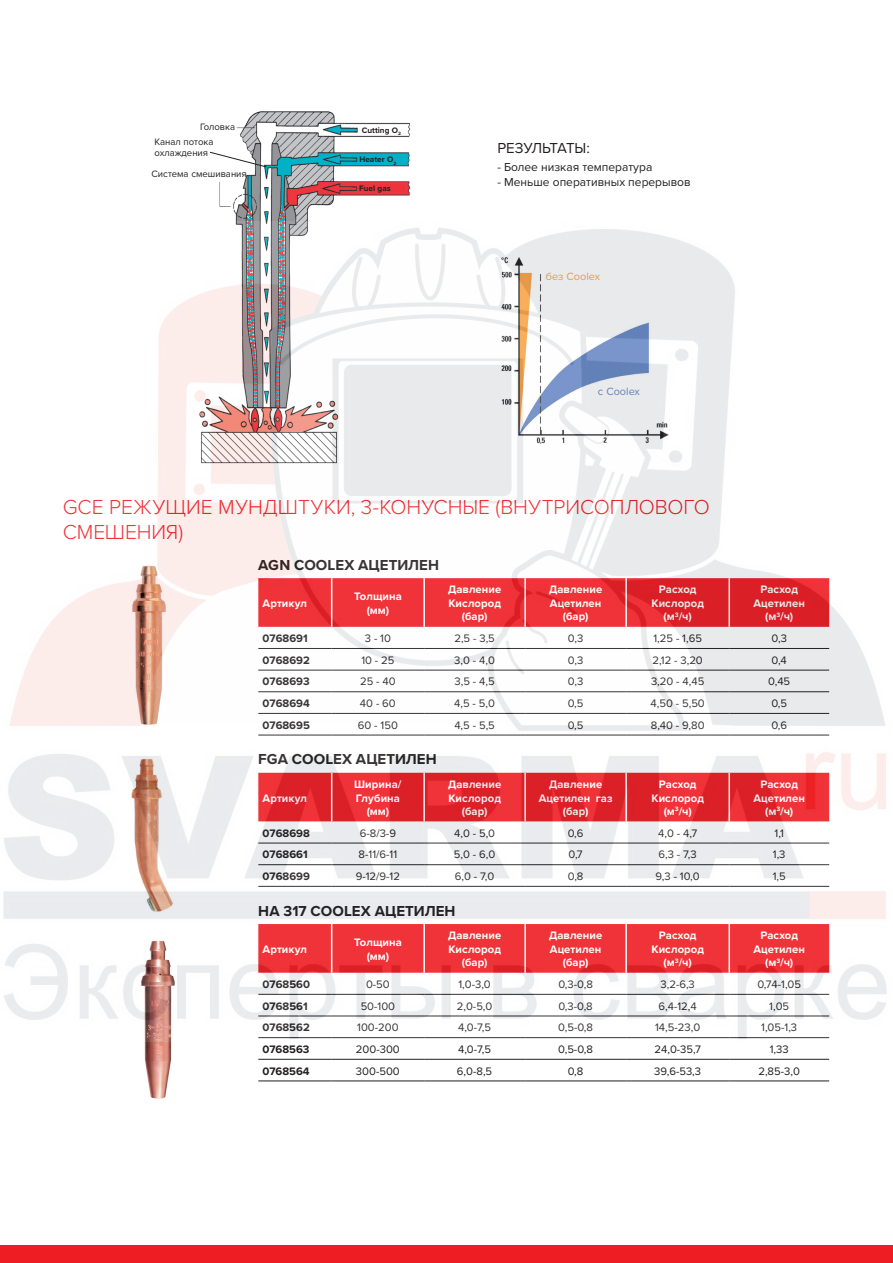
<style>
.page{position:relative;width:893px;height:1263px;background:#fff}
.page>*{position:absolute;margin:0;border:0;box-sizing:border-box;transform-origin:0 0}
.Sub-headline_Colour{font:300 21px/25.2px "Proxima Nova";color:#ee1d23}
.Sub-headline_Colour-2{font:700 15px "Proxima Nova";letter-spacing:.005em;color:#231f20}
.Standard_text_Myriad{font:15px "Proxima Nova";color:#231f20}
.Standard_text_Myriad-2{font:12px "Proxima Nova";color:#231f20}
.t1{font:11.25px "Proxima Nova";color:#231f20}
.t2{font:700 11.25px/13.5px "Proxima Nova";letter-spacing:.005em;color:#fff;text-align:center}
.t3{font:700 11.25px "Proxima Nova";color:#231f20}
._3_1_uni_9_o__Einzug{font:10.95px "Proxima Nova";color:#f9a64a}
._3_1_uni_9_o__Einzug-2{font:10.95px "Proxima Nova";color:#6b8ac6}
._3_1_uni_9_o__Einzug-3{font:9.6px/11.4px "Proxima Nova";color:#231f20}
._3_1_uni_9_o__Einzug-4{font:700 8.25px "Proxima Nova";color:#231f20}
</style>
<div class="page">
<hr style="left:258px;top:1059px;width:74px;height:1px;background:#231f20">
<hr style="left:332px;top:1059px;width:92px;height:1px;background:#231f20">
<hr style="left:424px;top:1059px;width:101px;height:1px;background:#231f20">
<hr style="left:525px;top:1059px;width:101px;height:1px;background:#231f20">
<hr style="left:626px;top:1059px;width:103px;height:1px;background:#231f20">
<hr style="left:729px;top:1059px;width:100px;height:1px;background:#231f20">
<hr style="left:258px;top:1081px;width:74px;height:1px;background:#231f20">
<hr style="left:332px;top:1081px;width:92px;height:1px;background:#231f20">
<hr style="left:424px;top:1081px;width:101px;height:1px;background:#231f20">
<hr style="left:525px;top:1081px;width:101px;height:1px;background:#231f20">
<hr style="left:626px;top:1081px;width:103px;height:1px;background:#231f20">
<hr style="left:729px;top:1081px;width:100px;height:1px;background:#231f20">
<img style="left:219px;top:111px;width:192px;height:111px">
<div style="left:359px;top:155px;width:46px;height:8px;background:#00b1c6"></div>
<div style="left:359px;top:184px;width:46px;height:8px;background:#ed343d"></div>
<svg style="left:210px;top:151px;width:57px;height:17px"></svg>
<div style="left:883px;top:1246px;width:10px;height:17px;background:#ee1d23"></div>
<div style="left:0;top:1246px;width:887px;height:17px;background:#ee1d23"></div>
<img style="left:144px;top:1041px;width:28px;height:58px">
<img style="left:3px;top:222px;width:884px;height:819px">
<p class="_3_1_uni_9_o__Einzug-3" style="left:200px;top:121px;width:36px">Головка</p>
<p class="_3_1_uni_9_o__Einzug-4" style="left:362px;top:124px;width:41px">Cutting O<sub>2</sub></p>
<p class="_3_1_uni_9_o__Einzug-3" style="left:155px;top:135px;width:60px">Канал потока охлаждения</p>
<p class="Standard_text_Myriad" style="left:497px;top:137px;width:94px">РЕЗУЛЬТАТЫ:</p>
<p class="Standard_text_Myriad-2" style="left:497px;top:158px;width:156px">- Более низкая температура</p>
<p class="Standard_text_Myriad-2" style="left:497px;top:173px;width:195px">- Меньше оперативных перерывов</p>
<p class="_3_1_uni_9_o__Einzug-4" style="left:359px;top:153px;width:38px">Heater O<sub>2</sub></p>
<p class="_3_1_uni_9_o__Einzug-4" style="left:359px;top:182px;width:33px">Fuel gas</p>
<p class="_3_1_uni_9_o__Einzug-3" style="left:151px;top:168px;width:97px">Система смешивания</p>
<p class="_3_1_uni_9_o__Einzug" style="left:546px;top:268px;width:56px">без Coolex</p>
<p class="_3_1_uni_9_o__Einzug-2" style="left:598px;top:383px;width:43px">с Coolex</p>
<p class="Sub-headline_Colour" style="left:63px;top:493px;width:649px">GCE РЕЖУЩИЕ МУНДШТУКИ, 3-КОНУСНЫЕ (ВНУТРИСОПЛОВОГО<br>СМЕШЕНИЯ)</p>
<p class="Sub-headline_Colour-2" style="left:258px;top:553px;width:182px">AGN COOLEX АЦЕТИЛЕН</p>
<p class="t2" style="left:263px;top:596px;width:46px">Aртикул</p>
<p class="t2" style="left:354px;top:589px;width:49px">Толщина (мм)</p>
<p class="t2" style="left:448px;top:583px;width:55px">Давление<br>Кислород (бар)</p>
<p class="t2" style="left:549px;top:583px;width:55px">Давление<br>Ацетилен (бар)</p>
<p class="t2" style="left:651px;top:583px;width:54px">Расход<br>Кислород (м<sup>3</sup>/ч)</p>
<p class="t2" style="left:753px;top:583px;width:53px">Расход<br>Ацетилен (м<sup>3</sup>/ч)</p>
<p class="t3" style="left:263px;top:630px;width:47px">0768691</p>
<p class="t1" style="left:365px;top:630px;width:28px">3 - 10</p>
<p class="t1" style="left:454px;top:630px;width:42px">2,5 - 3,5</p>
<p class="t1" style="left:568px;top:630px;width:17px">0,3</p>
<p class="t1" style="left:653px;top:630px;width:50px">1,25 - 1,65</p>
<p class="t1" style="left:771px;top:630px;width:17px">0,3</p>
<p class="t3" style="left:263px;top:652px;width:49px">0768692</p>
<p class="t1" style="left:361px;top:652px;width:35px">10 - 25</p>
<p class="t1" style="left:454px;top:652px;width:42px">3,0 - 4,0</p>
<p class="t1" style="left:568px;top:652px;width:17px">0,3</p>
<p class="t1" style="left:653px;top:652px;width:52px">2,12 - 3,20</p>
<p class="t1" style="left:771px;top:652px;width:17px">0,4</p>
<p class="t3" style="left:263px;top:673px;width:49px">0768693</p>
<p class="t1" style="left:360px;top:673px;width:37px">25 - 40</p>
<p class="t1" style="left:455px;top:673px;width:42px">3,5 - 4,5</p>
<p class="t1" style="left:568px;top:673px;width:17px">0,3</p>
<p class="t1" style="left:651px;top:673px;width:55px">3,20 - 4,45</p>
<p class="t1" style="left:768px;top:673px;width:24px">0,45</p>
<p class="t3" style="left:263px;top:695px;width:49px">0768694</p>
<p class="t1" style="left:360px;top:695px;width:37px">40 - 60</p>
<p class="t1" style="left:454px;top:695px;width:42px">4,5 - 5,0</p>
<p class="t1" style="left:568px;top:695px;width:17px">0,5</p>
<p class="t1" style="left:650px;top:695px;width:56px">4,50 - 5,50</p>
<p class="t1" style="left:771px;top:695px;width:17px">0,5</p>
<p class="t3" style="left:263px;top:716px;width:49px">0768695</p>
<p class="t1" style="left:358px;top:716px;width:42px">60 - 150</p>
<p class="t1" style="left:454px;top:716px;width:42px">4,5 - 5,5</p>
<p class="t1" style="left:568px;top:716px;width:17px">0,5</p>
<p class="t1" style="left:651px;top:716px;width:55px">8,40 - 9,80</p>
<p class="t1" style="left:771px;top:716px;width:17px">0,6</p>
<p class="Sub-headline_Colour-2" style="left:258px;top:748px;width:180px">FGA COOLEX АЦЕТИЛЕН</p>
<p class="t2" style="left:263px;top:791px;width:46px">Aртикул</p>
<p class="t2" style="left:354px;top:777px;width:49px">Ширина/<br>Глубина (мм)</p>
<p class="t2" style="left:448px;top:777px;width:55px">Давление<br>Кислород (бар)</p>
<p class="t2" style="left:539px;top:777px;width:75px">Давление<br>Ацетилен газ (бар)</p>
<p class="t2" style="left:651px;top:777px;width:54px">Расход<br>Кислород (м<sup>3</sup>/ч)</p>
<p class="t2" style="left:753px;top:777px;width:53px">Расход<br>Ацетилен (м<sup>3</sup>/ч)</p>
<p class="t3" style="left:263px;top:824px;width:49px">0768698</p>
<p class="t1" style="left:360px;top:824px;width:38px">6-8/3-9</p>
<p class="t1" style="left:454px;top:824px;width:43px">4,0 - 5,0</p>
<p class="t1" style="left:568px;top:824px;width:17px">0,6</p>
<p class="t1" style="left:658px;top:824px;width:40px">4,0 - 4,7</p>
<p class="t1" style="left:774px;top:824px;width:11px">1,1</p>
<p class="t3" style="left:263px;top:846px;width:47px">0768661</p>
<p class="t1" style="left:359px;top:846px;width:40px">8-11/6-11</p>
<p class="t1" style="left:454px;top:846px;width:43px">5,0 - 6,0</p>
<p class="t1" style="left:569px;top:846px;width:16px">0,7</p>
<p class="t1" style="left:659px;top:846px;width:40px">6,3 - 7,3</p>
<p class="t1" style="left:773px;top:846px;width:14px">1,3</p>
<p class="t3" style="left:263px;top:868px;width:49px">0768699</p>
<p class="t1" style="left:356px;top:868px;width:46px">9-12/9-12</p>
<p class="t1" style="left:455px;top:868px;width:41px">6,0 - 7,0</p>
<p class="t1" style="left:568px;top:868px;width:17px">0,8</p>
<p class="t1" style="left:656px;top:868px;width:46px">9,3 - 10,0</p>
<p class="t1" style="left:773px;top:868px;width:15px">1,5</p>
<p class="Sub-headline_Colour-2" style="left:258px;top:899px;width:199px">HA 317 COOLEX АЦЕТИЛЕН</p>
<p class="t2" style="left:263px;top:942px;width:46px">Aртикул</p>
<p class="t2" style="left:354px;top:935px;width:49px">Толщина (мм)</p>
<p class="t2" style="left:448px;top:928px;width:55px">Давление<br>Кислород (бар)</p>
<p class="t2" style="left:549px;top:928px;width:55px">Давление<br>Ацетилен (бар)</p>
<p class="t2" style="left:651px;top:928px;width:54px">Расход<br>Кислород (м<sup>3</sup>/ч)</p>
<p class="t2" style="left:753px;top:928px;width:53px">Расход<br>Ацетилен (м<sup>3</sup>/ч)</p>
<p class="t3" style="left:263px;top:976px;width:49px">0768560</p>
<p class="t1" style="left:366px;top:976px;width:25px">0-50</p>
<p class="t1" style="left:458px;top:976px;width:34px">1,0-3,0</p>
<p class="t1" style="left:558px;top:976px;width:36px">0,3-0,8</p>
<p class="t1" style="left:660px;top:976px;width:36px">3,2-6,3</p>
<p class="t1" style="left:757px;top:976px;width:45px">0,74-1,05</p>
<p class="t3" style="left:263px;top:997px;width:47px">0768561</p>
<p class="t1" style="left:361px;top:997px;width:36px">50-100</p>
<p class="t1" style="left:457px;top:997px;width:37px">2,0-5,0</p>
<p class="t1" style="left:558px;top:997px;width:36px">0,3-0,8</p>
<p class="t1" style="left:659px;top:997px;width:40px">6,4-12,4</p>
<p class="t1" style="left:769px;top:997px;width:21px">1,05</p>
<p class="t3" style="left:263px;top:1019px;width:49px">0768562</p>
<p class="t1" style="left:357px;top:1019px;width:43px">100-200</p>
<p class="t1" style="left:458px;top:1019px;width:35px">4,0-7,5</p>
<p class="t1" style="left:558px;top:1019px;width:36px">0,5-0,8</p>
<p class="t1" style="left:655px;top:1019px;width:47px">14,5-23,0</p>
<p class="t1" style="left:761px;top:1019px;width:37px">1,05-1,3</p>
<p class="t3" style="left:263px;top:1041px;width:49px">0768563</p>
<p class="t1" style="left:356px;top:1041px;width:45px">200-300</p>
<p class="t1" style="left:458px;top:1041px;width:35px">4,0-7,5</p>
<p class="t1" style="left:558px;top:1041px;width:36px">0,5-0,8</p>
<p class="t1" style="left:654px;top:1041px;width:48px">24,0-35,7</p>
<p class="t1" style="left:770px;top:1041px;width:20px">1,33</p>
<p class="t3" style="left:263px;top:1062px;width:49px">0768564</p>
<p class="t1" style="left:356px;top:1062px;width:45px">300-500</p>
<p class="t1" style="left:457px;top:1062px;width:37px">6,0-8,5</p>
<p class="t1" style="left:568px;top:1062px;width:17px">0,8</p>
<p class="t1" style="left:654px;top:1062px;width:48px">39,6-53,3</p>
<p class="t1" style="left:758px;top:1062px;width:43px">2,85-3,0</p>
</div>
